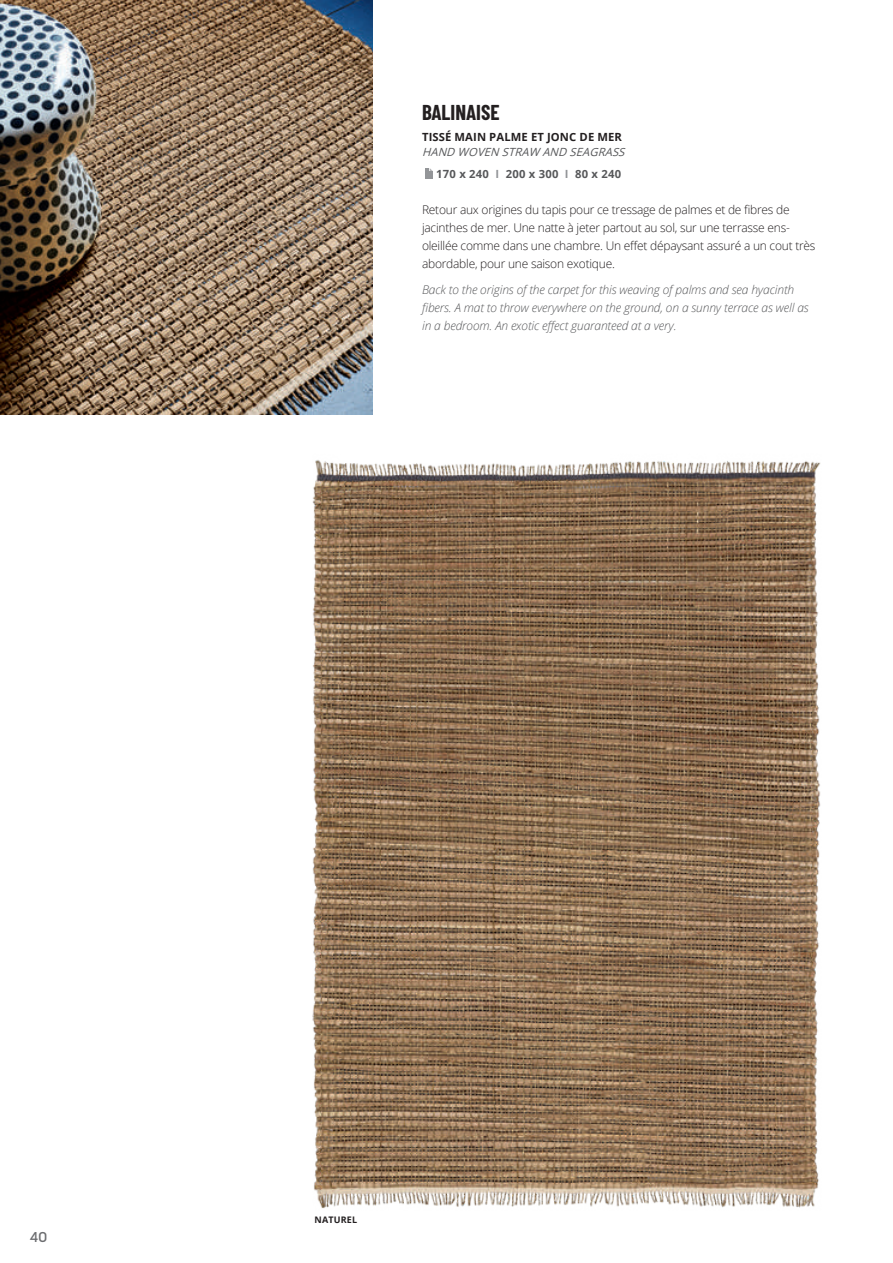
<style>
.page{position:relative;width:893px;height:1263px;background:#fff}
.page>*{position:absolute;margin:0;border:0;box-sizing:border-box;transform-origin:0 0}
.t1{font:700 21px "Barlow Condensed";color:#231f20}
.t2{font:14.25px "Intro";color:#6c6d70}
.t3{font:300 12px/18px "Open Sans";letter-spacing:-.02em;color:#231f20}
.t4{font:italic 300 12px/18px "Open Sans";letter-spacing:-.01em;color:#57585a}
.t5{font:italic 11.25px/22.2px "Open Sans";color:#57585a}
.t6{font:700 11.25px "Open Sans";letter-spacing:.01em;color:#231f20}
.t7{font:700 9px "Open Sans";letter-spacing:.02em;color:#231f20}
.s1{font-weight:700;font-style:normal}
.s2{font-weight:700;font-style:normal;color:#939598}
</style>
<div class="page">
<img style="left:312px;top:460px;width:509px;height:749px">
<img style="left:0;top:0;width:373px;height:415px">
<div style="left:425px;top:168px;width:8px;height:11px;background:#939598"></div>
<h1 class="t1" style="left:422px;top:97px;width:79px">BALINAISE</h1>
<p class="t6" style="left:422px;top:129px;width:201px">TISSÉ MAIN PALME ET JONC DE MER</p>
<p class="t5" style="left:436px;top:140px;width:194px;text-indent:-14px">HAND WOVEN STRAW AND SEAGRASS<br><span class="s1">170 x 240</span> <span class="s2">I</span> <span class="s1">200 x 300</span> <span class="s2">I</span> <span class="s1">80 x 240</span></p>
<p class="t3" style="left:422px;top:200px;width:395px">Retour aux origines du tapis pour ce tressage de palmes et de fibres de jacinthes de mer. Une natte à jeter partout au sol, sur une terrasse ens&shy;oleillée comme dans une chambre. Un effet dépaysant assuré a un cout très abordable, pour une saison exotique.</p>
<p class="t4" style="left:422px;top:281px;width:388px">Back to the origins of the carpet for this weaving of palms and sea hyacinth fibers. A mat to throw everywhere on the ground, on a sunny terrace as well as in a bedroom. An exotic effect guaranteed at a very.</p>
<p class="t2" style="left:30px;top:1228px;width:19px">40</p>
<p class="t7" style="left:314px;top:1213px;width:44px">NATUREL</p>
</div>
